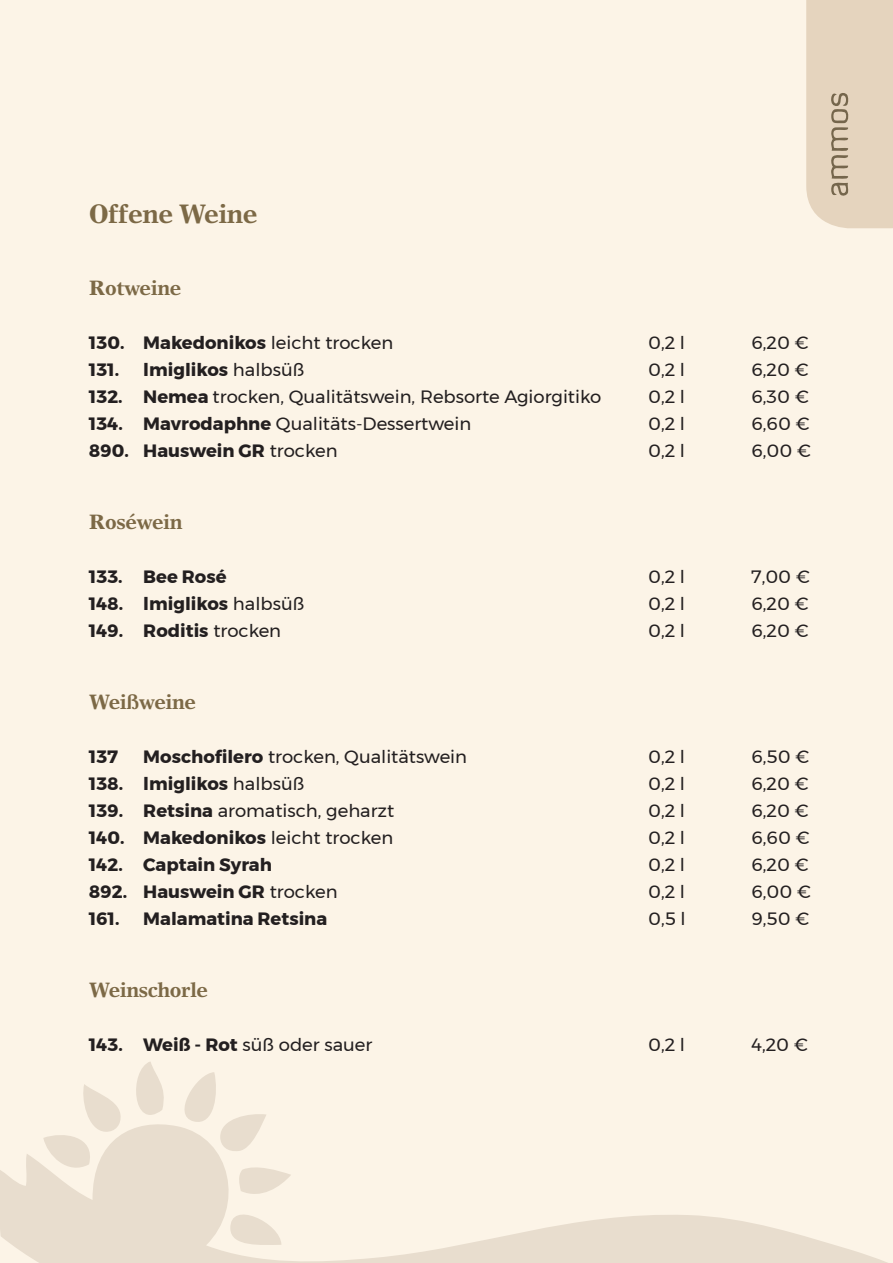
<style>
.page{position:relative;width:893px;height:1263px;background:#fcf4e7}
.page>*{position:absolute;margin:0;border:0;box-sizing:border-box;transform-origin:0 0}
.t1{font:700 26.7px "Times Europa";letter-spacing:-.02em;color:#7c6946}
.t2{font:700 20.85px "Times Europa";letter-spacing:-.02em;color:#7c6946}
.t3{font:17.85px "Montserrat";color:#231f20}
.t4{font:700 17.85px "Montserrat";color:#231f20}
.s1{font-weight:400}
.s2{font-weight:700}
</style>
<div class="page">
<svg style="left:136px;top:1062px;width:130px;height:55px"></svg>
<svg style="left:0;top:1117px;width:888px;height:146px"></svg>
<svg style="left:43px;top:1084px;width:79px;height:92px"></svg>
<svg style="left:229px;top:1164px;width:62px;height:83px"></svg>
<svg style="left:806px;top:0;width:87px;height:228px;background:#e1d1bb"></svg>
<h1 class="t1" style="left:89px;top:198px;width:170px">Offene Weine</h1>
<p class="t2" style="left:89px;top:275px;width:94px">Rotweine</p>
<p class="t4" style="left:89px;top:332px;width:305px">130. Makedonikos <span class="s1">leicht trocken</span></p>
<p class="t3" style="left:648px;top:332px;width:38px">0,2 l</p>
<p class="t3" style="left:751px;top:332px;width:59px">6,20 €</p>
<p class="t4" style="left:89px;top:359px;width:31px">131.</p>
<p class="t4" style="left:143px;top:359px;width:163px">lmiglikos <span class="s1">halbsüß</span></p>
<p class="t3" style="left:648px;top:359px;width:38px">0,2 l</p>
<p class="t3" style="left:751px;top:359px;width:59px">6,20 €</p>
<p class="t3" style="left:89px;top:386px;width:513px"><span class="s2">132. Nemea</span> trocken, Qualitätswein, Rebsorte Agiorgitiko</p>
<p class="t3" style="left:648px;top:386px;width:38px">0,2 l</p>
<p class="t3" style="left:751px;top:386px;width:59px">6,30 €</p>
<p class="t3" style="left:89px;top:413px;width:383px"><span class="s2">134. Mavrodaphne</span> Qualitäts-Dessertwein</p>
<p class="t3" style="left:648px;top:413px;width:38px">0,2 l</p>
<p class="t3" style="left:751px;top:413px;width:60px">6,60 €</p>
<p class="t4" style="left:89px;top:440px;width:250px">890. Hauswein GR <span class="s1">trocken</span></p>
<p class="t3" style="left:648px;top:440px;width:38px">0,2 l</p>
<p class="t3" style="left:751px;top:440px;width:61px">6,00 €</p>
<p class="t2" style="left:89px;top:509px;width:95px">Roséwein</p>
<p class="t4" style="left:89px;top:566px;width:139px">133. Bee Rosé</p>
<p class="t3" style="left:648px;top:566px;width:38px">0,2 l</p>
<p class="t3" style="left:751px;top:566px;width:60px">7,00 €</p>
<p class="t4" style="left:89px;top:593px;width:217px">148. lmiglikos <span class="s1">halbsüß</span></p>
<p class="t3" style="left:648px;top:593px;width:38px">0,2 l</p>
<p class="t3" style="left:751px;top:593px;width:59px">6,20 €</p>
<p class="t4" style="left:89px;top:620px;width:193px">149. Roditis <span class="s1">trocken</span></p>
<p class="t3" style="left:648px;top:620px;width:38px">0,2 l</p>
<p class="t3" style="left:751px;top:620px;width:59px">6,20 €</p>
<p class="t2" style="left:89px;top:689px;width:108px">Weißweine</p>
<p class="t4" style="left:89px;top:746px;width:30px">137</p>
<p class="t3" style="left:143px;top:746px;width:325px"><span class="s2">Moschofilero</span> trocken, Qualitätswein</p>
<p class="t3" style="left:648px;top:746px;width:38px">0,2 l</p>
<p class="t3" style="left:751px;top:746px;width:59px">6,50 €</p>
<p class="t4" style="left:89px;top:773px;width:217px">138. lmiglikos <span class="s1">halbsüß</span></p>
<p class="t3" style="left:648px;top:773px;width:38px">0,2 l</p>
<p class="t3" style="left:751px;top:773px;width:59px">6,20 €</p>
<p class="t3" style="left:89px;top:800px;width:307px"><span class="s2">139. Retsina</span> aromatisch, geharzt</p>
<p class="t3" style="left:648px;top:800px;width:38px">0,2 l</p>
<p class="t3" style="left:751px;top:800px;width:59px">6,20 €</p>
<p class="t4" style="left:89px;top:827px;width:305px">140. Makedonikos <span class="s1">leicht trocken</span></p>
<p class="t3" style="left:648px;top:827px;width:38px">0,2 l</p>
<p class="t3" style="left:751px;top:827px;width:60px">6,60 €</p>
<p class="t4" style="left:89px;top:854px;width:184px">142. Captain Syrah</p>
<p class="t3" style="left:648px;top:854px;width:38px">0,2 l</p>
<p class="t3" style="left:751px;top:854px;width:59px">6,20 €</p>
<p class="t4" style="left:89px;top:881px;width:250px">892. Hauswein GR <span class="s1">trocken</span></p>
<p class="t3" style="left:648px;top:881px;width:38px">0,2 l</p>
<p class="t3" style="left:751px;top:881px;width:61px">6,00 €</p>
<p class="t4" style="left:89px;top:908px;width:32px">161.</p>
<p class="t4" style="left:143px;top:908px;width:185px">Malamatina Retsina</p>
<p class="t3" style="left:648px;top:908px;width:39px">0,5 l</p>
<p class="t3" style="left:751px;top:908px;width:59px">9,50 €</p>
<p class="t2" style="left:89px;top:977px;width:120px">Weinschorle</p>
<p class="t4" style="left:89px;top:1034px;width:285px">143. Weiß - Rot <span class="s1">süß oder sauer</span></p>
<p class="t3" style="left:648px;top:1034px;width:38px">0,2 l</p>
<p class="t3" style="left:751px;top:1034px;width:58px">4,20 €</p>
</div>
